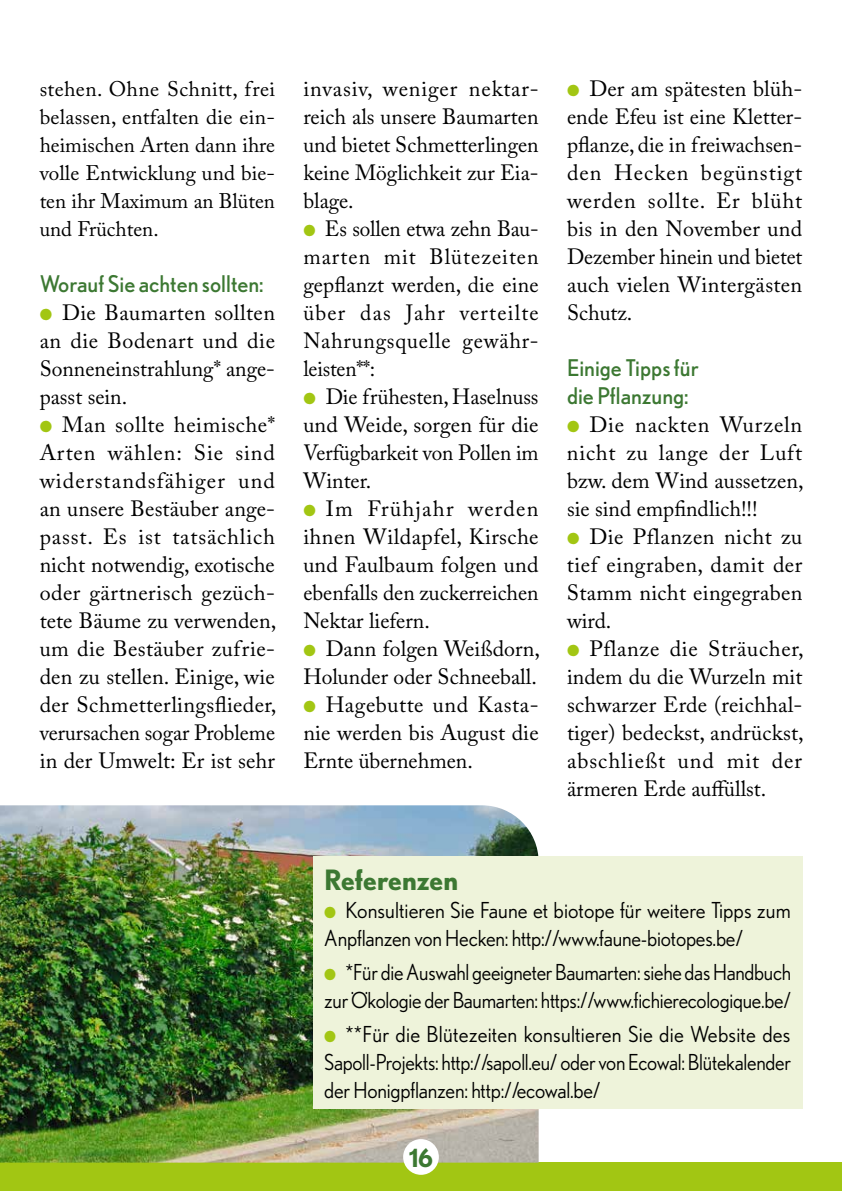
<style>
.page{position:relative;width:842px;height:1191px;background:#fff}
.page>*{position:absolute;margin:0;border:0;box-sizing:border-box;transform-origin:0 0}
.t1{font:700 28px "Nobel";color:#3c7832}
.t2{font:700 25px "Nobel";color:#3c7832;scale:.95 1}
.t3{font:23px/28px "Nobel";color:#3c7832}
.t4{font:22px/28px "Adobe Caslon Pro";letter-spacing:.005em;color:#000;text-align:justify}
.t5{font:22px/28px "Nobel";letter-spacing:-.015em;color:#000;scale:.96 1}
.t6{font:22px/28px "Adobe Caslon Pro";letter-spacing:.005em;color:#000;text-align:justify;scale:.96 1}
.t7{font:22px/28px "Nobel";letter-spacing:-.015em;color:#000;scale:.92 1}
.t8{font:21px/28px "Adobe Caslon Pro";color:#000;text-align:justify}
.s1{color:#a2c613}
</style>
<div class="page">
<div style="left:0;top:1162px;width:842px;height:29px;background:#a2c613"></div>
<img style="left:0;top:805px;width:539px;height:357px">
<div style="left:403px;top:1139px;width:36px;height:35px;background:#fff;border-radius:50%"></div>
<div style="left:313px;top:856px;width:489px;height:252px;background:#eef3da"></div>
<p class="t8" style="left:40px;top:74px;width:237px">stehen. Ohne Schnitt, frei belassen, entfalten die ein&shy;heimischen Arten dann ihre volle Entwicklung und bie&shy;ten ihr Maximum an Blüten und Früchten.</p>
<p class="t3" style="left:40px;top:269px;width:226px">Worauf Sie achten sollten:</p>
<p class="t4" style="left:40px;top:298px;width:237px"><span class="s1">●</span> Die Baumarten sollten an die Bodenart und die Sonneneinstrahlung* ange&shy;passt sein.</p>
<p class="t4" style="left:40px;top:410px;width:238px"><span class="s1">●</span> Man sollte heimische* Arten wählen: Sie sind widerstandsfähiger und an unsere Bestäuber ange&shy;passt. Es ist tatsächlich nicht notwendig, exotische oder gärtnerisch gezüch&shy;tete Bäume zu verwenden, um die Bestäuber zufrie&shy;den zu stellen. Einige, wie der Schmetterlingsflieder, verursachen sogar Probleme in der Umwelt: Er ist sehr</p>
<p class="t4" style="left:303px;top:74px;width:237px">invasiv, weniger nektar&shy;reich als unsere Baumarten und bietet Schmetterlingen keine Möglichkeit zur Eia&shy;blage.</p>
<p class="t6" style="left:303px;top:214px;width:247px"><span class="s1">●</span> Es sollen etwa zehn Bau&shy;marten mit Blütezeiten gepflanzt werden, die eine über das Jahr verteilte Nahrungsquelle gewähr&shy;leisten**:</p>
<p class="t4" style="left:303px;top:382px;width:237px"><span class="s1">●</span> Die frühesten, Haselnuss und Weide, sorgen für die Verfügbarkeit von Pollen im Winter.</p>
<p class="t4" style="left:303px;top:494px;width:237px"><span class="s1">●</span> Im Frühjahr werden ihnen Wildapfel, Kirsche und Faulbaum folgen und ebenfalls den zuckerreichen Nektar liefern.</p>
<p class="t4" style="left:303px;top:634px;width:238px"><span class="s1">●</span> Dann folgen Weißdorn,<br>Holunder oder Schneeball.</p>
<p class="t4" style="left:303px;top:690px;width:237px"><span class="s1">●</span> Hagebutte und Kasta&shy;nie werden bis August die Ernte übernehmen.</p>
<p class="t4" style="left:567px;top:74px;width:237px"><span class="s1">●</span> Der am spätesten blüh&shy;ende Efeu ist eine Kletter&shy;pflanze, die in freiwachsen&shy;den Hecken begünstigt werden sollte. Er blüht bis in den November und Dezember hinein und bietet auch vielen Wintergästen Schutz.</p>
<p class="t3" style="left:567px;top:353px;width:133px">Einige Tipps für die Pflanzung:</p>
<p class="t4" style="left:567px;top:410px;width:238px"><span class="s1">●</span> Die nackten Wurzeln nicht zu lange der Luft bzw. dem Wind aussetzen, sie sind empfindlich!!!</p>
<p class="t4" style="left:567px;top:522px;width:237px"><span class="s1">●</span> Die Pflanzen nicht zu tief eingraben, damit der Stamm nicht eingegraben wird.</p>
<p class="t4" style="left:567px;top:634px;width:238px"><span class="s1">●</span> Pflanze die Sträucher, indem du die Wurzeln mit schwarzer Erde (reichhal&shy;tiger) bedeckst, andrückst, abschließt und mit der ärmeren Erde auffüllst.</p>
<p class="t1" style="left:324px;top:863px;width:135px">Referenzen</p>
<p class="t5" style="left:324px;top:896px;width:487px"><span class="s1">●</span> Konsultieren Sie Faune et biotope für weitere Tipps zum<br>Anpflanzen von Hecken: http://www.faune-biotopes.be/</p>
<p class="t7" style="left:324px;top:957px;width:509px"><span class="s1">●</span> *Für die Auswahl geeigneter Baumarten: siehe das Handbuch zur Ökologie der Baumarten: https://www.fichierecologique.be/</p>
<p class="t5" style="left:324px;top:1019px;width:488px;text-align:justify"><span class="s1">●</span> **Für die Blütezeiten konsultieren Sie die Website des Sapoll-Projekts: http://sapoll.eu/ oder von Ecowal: Blütekalender der Honigpflanzen: http://ecowal.be/</p>
<p class="t2" style="left:409px;top:1142px;width:26px">16</p>
</div>
